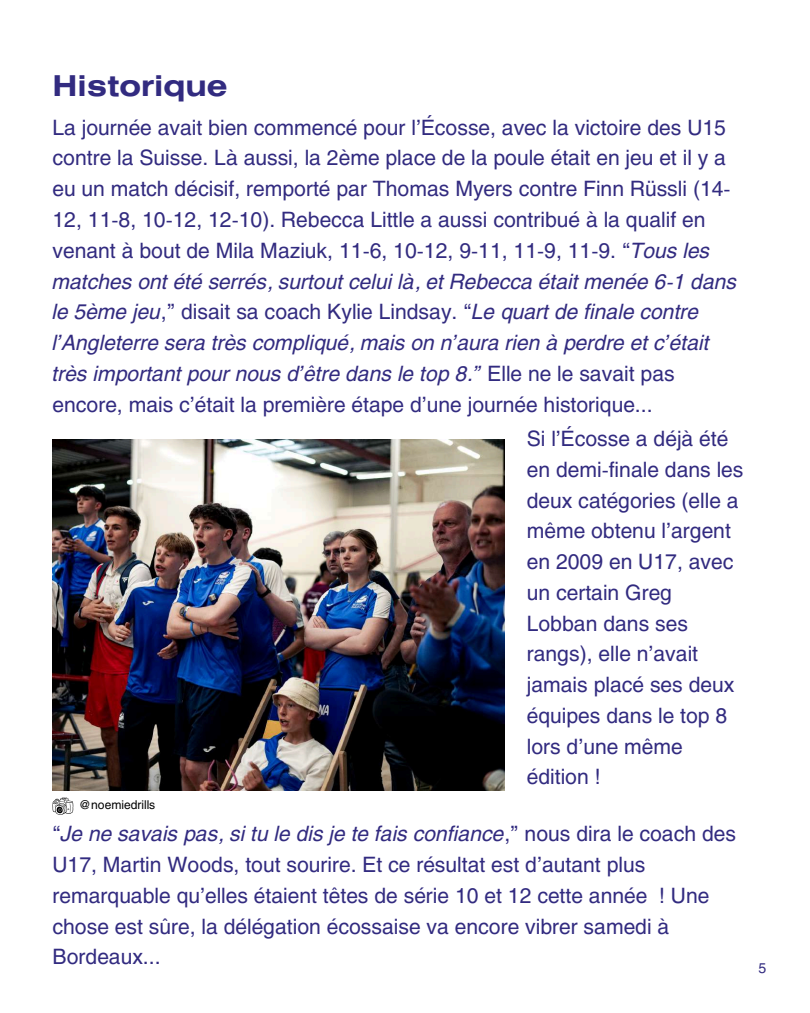
<style>
.page{position:relative;width:810px;height:1013px;background:#fff}
.page>*{position:absolute;margin:0;border:0;box-sizing:border-box;transform-origin:0 0}
.t1{font:700 28.6px "Helios Ext";color:#322b80}
.t2{font:21px/30.8px "Helios";color:#322b80}
.t3{font:14px "Helios";color:#322b80}
.t4{font:12px "Helios";color:#000001}
.s1{font-style:italic}
</style>
<div class="page">
<svg style="left:53px;top:797px;width:20px;height:17px"></svg>
<img style="left:53px;top:439px;width:452px;height:351px">
<h1 class="t1" style="left:53px;top:75px;width:177px">Historique</h1>
<p class="t2" style="left:53px;top:111px;width:686px">La journée avait bien commencé pour l’Écosse, avec la victoire des U15 contre la Suisse. Là aussi, la 2ème place de la poule était en jeu et il y a eu un match décisif, remporté par Thomas Myers contre Finn Rüssli (14- 12, 11-8, 10-12, 12-10). Rebecca Little a aussi contribué à la qualif en venant à bout de Mila Maziuk, 11-6, 10-12, 9-11, 11-9, 11-9. “<span class="s1">Tous les matches ont été serrés, surtout celui là, et Rebecca était menée 6-1 dans le 5ème jeu</span>,” disait sa coach Kylie Lindsay. “<span class="s1">Le quart de finale contre l’Angleterre sera très compliqué, mais on n’aura rien à perdre et c’était très important pour nous d’être dans le top 8.”</span> Elle ne le savait pas encore, mais c’était la première étape d’une journée historique...</p>
<p class="t4" style="left:79px;top:797px;width:78px">@noemiedrills</p>
<p class="t2" style="left:527px;top:422px;width:218px">Si l’Écosse a déjà été en demi-finale dans les deux catégories (elle a même obtenu l’argent en 2009 en U17, avec un certain Greg<br>Lobban dans ses rangs), elle n’avait jamais placé ses deux équipes dans le top 8 lors d’une même édition !</p>
<p class="t2" style="left:53px;top:817px;width:685px">“<span class="s1">Je ne savais pas, si tu le dis je te fais confiance</span>,” nous dira le coach des U17, Martin Woods, tout sourire. Et ce résultat est d’autant plus remarquable qu’elles étaient têtes de série 10 et 12 cette année ! Une chose est sûre, la délégation écossaise va encore vibrer samedi à Bordeaux...</p>
<p class="t3" style="left:759px;top:959px;width:9px">5</p>
</div>
